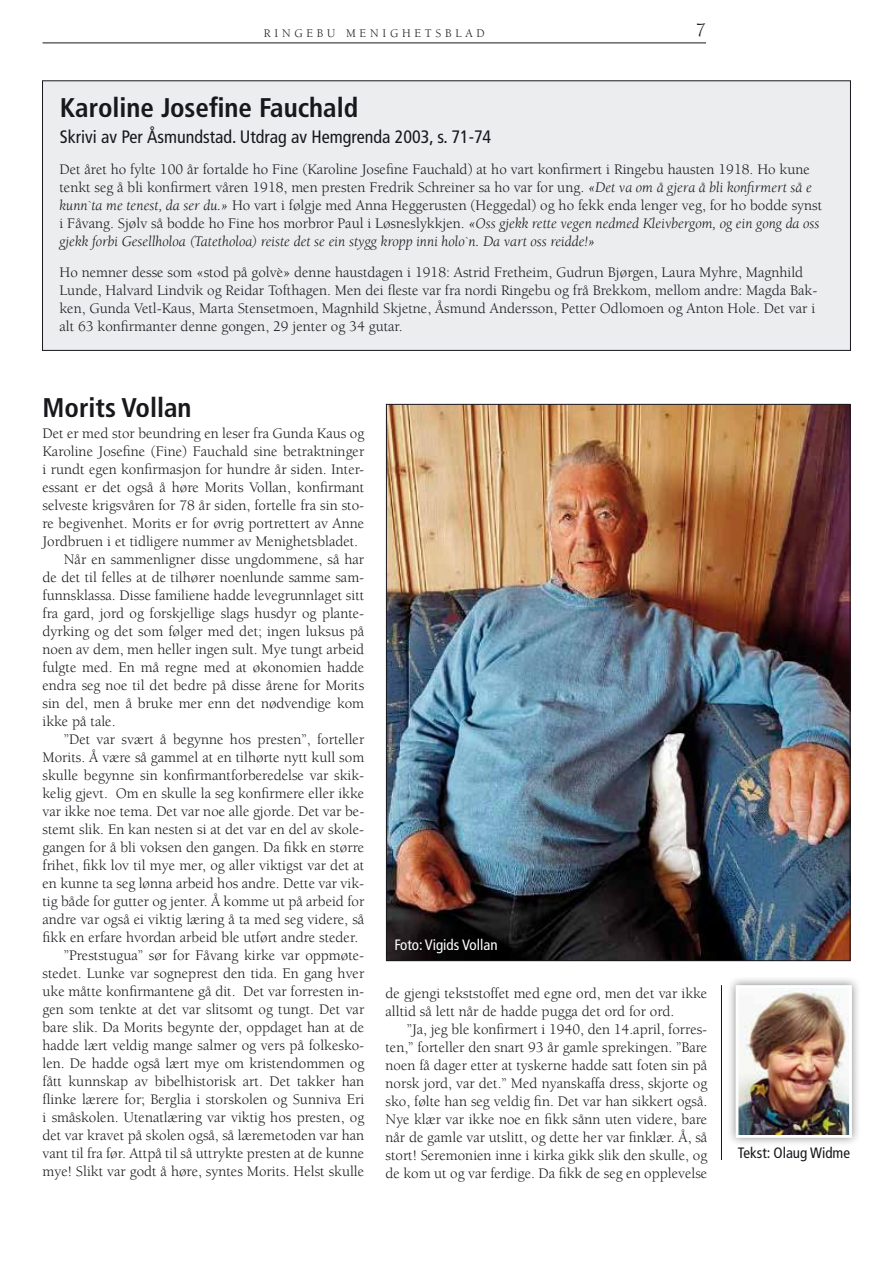
<style>
.page{position:relative;width:893px;height:1263px;background:#fff}
.page>*{position:absolute;margin:0;border:0;box-sizing:border-box;transform-origin:0 0}
.t1{font:700 condensed 27px "Frutiger";color:#18171c}
.t2{font:19.5px "Berkeley";color:#18171c}
.t3{font:condensed 18px "Frutiger";color:#18171c}
.t4{font:15px/18px "Berkeley";color:#18171c}
.t5{font:condensed 15px "Frutiger";color:#feffff}
.t6{font:condensed 15px "Frutiger";color:#18171c}
.t7{font:12px "Berkeley";color:#18171c}
.s1{font-style:italic}
</style>
<div class="page">
<hr style="left:43px;top:43px;width:663px;height:1px;background:#18171c">
<div style="left:43px;top:81px;width:807px;height:269px;background:#ebedee"></div>
<img style="left:388px;top:406px;width:460px;height:553px">
<div style="left:727px;top:976px;width:134px;height:171px;background:#18171c;opacity:.5"></div>
<img style="left:740px;top:989px;width:108px;height:145px">
<div style="left:736px;top:985px;width:116px;height:153px;border:3px solid #feffff"></div>
<hr style="left:721px;top:985px;width:1px;height:175px;background:#18171c">
<p class="t7" style="left:264px;top:27px;width:222px">R I N G E B U M E N I G H E T S B L A D</p>
<h2 class="t2" style="left:696px;top:19px;width:12px">7</h2>
<h1 class="t1" style="left:60px;top:91px;width:300px">Karoline Josefine Fauchald</h1>
<p class="t3" style="left:60px;top:126px;width:433px">Skrivi av Per Åsmundstad. Utdrag av Hemgrenda 2003, s. 71-74</p>
<p class="t4" style="left:60px;top:161px;width:764px">Det året ho fylte 100 år fortalde ho Fine (Karoline Josefine Fauchald) at ho vart konfirmert i Ringebu hausten 1918. Ho kune tenkt seg å bli konfirmert våren 1918, men presten Fredrik Schreiner sa ho var for ung. <span class="s1">«Det va om å gjera å bli konfirmert så e kunn`ta me tenest, da ser du.»</span> Ho vart i følgje med Anna Heggerusten (Heggedal) og ho fekk enda lenger veg, for ho bodde synst i Fåvang. Sjølv så bodde ho Fine hos morbror Paul i Løsneslykkjen. <span class="s1">«Oss gjekk rette vegen nedmed Kleivbergom, og ein gong da oss gjekk forbi Gesellholoa (Tatetholoa) reiste det se ein stygg kropp inni holo`n. Da vart oss reidde!»</span></p>
<p class="t4" style="left:60px;top:263px;width:759px">Ho nemner desse som «stod på golvè» denne haustdagen i 1918: Astrid Fretheim, Gudrun Bjørgen, Laura Myhre, Magnhild Lunde, Halvard Lindvik og Reidar Tofthagen. Men dei fleste var fra nordi Ringebu og frå Brekkom, mellom andre: Magda Bak&shy;ken, Gunda Vetl-Kaus, Marta Stensetmoen, Magnhild Skjetne, Åsmund Andersson, Petter Odlomoen og Anton Hole. Det var i alt 63 konfirmanter denne gongen, 29 jenter og 34 gutar.</p>
<h1 class="t1" style="left:43px;top:391px;width:151px">Morits Vollan</h1>
<p class="t4" style="left:43px;top:424px;width:323px">Det er med stor beundring en leser fra Gunda Kaus og</p>
<p class="t4" style="left:43px;top:442px;width:323px">Karoline Josefine (Fine) Fauchald sine betraktninger</p>
<p class="t4" style="left:43px;top:460px;width:323px">i rundt egen konfirmasjon for hundre år siden. Inter-</p>
<p class="t4" style="left:43px;top:478px;width:323px">essant er det også å høre Morits Vollan, konfirmant</p>
<p class="t4" style="left:43px;top:496px;width:323px">selveste krigsvåren for 78 år siden, fortelle fra sin sto-</p>
<p class="t4" style="left:43px;top:514px;width:323px">re begivenhet. Morits er for øvrig portrettert av Anne</p>
<p class="t4" style="left:43px;top:532px;width:317px">Jordbruen i et tidligere nummer av Menighetsbladet.</p>
<p class="t4" style="left:64px;top:550px;width:302px">Når en sammenligner disse ungdommene, så har</p>
<p class="t4" style="left:43px;top:568px;width:323px">de det til felles at de tilhører noenlunde samme sam-</p>
<p class="t4" style="left:43px;top:586px;width:323px">funnsklassa. Disse familiene hadde levegrunnlaget sitt</p>
<p class="t4" style="left:43px;top:604px;width:323px">fra gard, jord og forskjellige slags husdyr og plante-</p>
<p class="t4" style="left:43px;top:622px;width:323px">dyrking og det som følger med det; ingen luksus på</p>
<p class="t4" style="left:43px;top:640px;width:323px">noen av dem, men heller ingen sult. Mye tungt arbeid</p>
<p class="t4" style="left:43px;top:658px;width:323px">fulgte med. En må regne med at økonomien hadde</p>
<p class="t4" style="left:43px;top:676px;width:323px">endra seg noe til det bedre på disse årene for Morits</p>
<p class="t4" style="left:43px;top:694px;width:323px">sin del, men å bruke mer enn det nødvendige kom</p>
<p class="t4" style="left:43px;top:712px;width:75px">ikke på tale.</p>
<p class="t4" style="left:64px;top:730px;width:302px">”Det var svært å begynne hos presten”, forteller</p>
<p class="t4" style="left:43px;top:748px;width:323px">Morits. Å være så gammel at en tilhørte nytt kull som</p>
<p class="t4" style="left:43px;top:766px;width:323px">skulle begynne sin konfirmantforberedelse var skik-</p>
<p class="t4" style="left:43px;top:784px;width:323px">kelig gjevt. Om en skulle la seg konfirmere eller ikke</p>
<p class="t4" style="left:43px;top:802px;width:323px">var ikke noe tema. Det var noe alle gjorde. Det var be-</p>
<p class="t4" style="left:43px;top:820px;width:323px">stemt slik. En kan nesten si at det var en del av skole-</p>
<p class="t4" style="left:43px;top:838px;width:323px">gangen for å bli voksen den gangen. Da fikk en større</p>
<p class="t4" style="left:43px;top:856px;width:323px">frihet, fikk lov til mye mer, og aller viktigst var det at</p>
<p class="t4" style="left:43px;top:874px;width:323px">en kunne ta seg lønna arbeid hos andre. Dette var vik-</p>
<p class="t4" style="left:43px;top:892px;width:323px">tig både for gutter og jenter. Å komme ut på arbeid for</p>
<p class="t4" style="left:43px;top:910px;width:323px">andre var også ei viktig læring å ta med seg videre, så</p>
<p class="t4" style="left:43px;top:928px;width:317px">fikk en erfare hvordan arbeid ble utført andre steder.</p>
<p class="t4" style="left:64px;top:946px;width:302px">”Preststugua” sør for Fåvang kirke var oppmøte-</p>
<p class="t4" style="left:43px;top:964px;width:323px">stedet. Lunke var sogneprest den tida. En gang hver</p>
<p class="t4" style="left:43px;top:982px;width:323px">uke måtte konfirmantene gå dit. Det var forresten in-</p>
<p class="t4" style="left:43px;top:1000px;width:323px">gen som tenkte at det var slitsomt og tungt. Det var</p>
<p class="t4" style="left:43px;top:1018px;width:323px">bare slik. Da Morits begynte der, oppdaget han at de</p>
<p class="t4" style="left:43px;top:1036px;width:323px">hadde lært veldig mange salmer og vers på folkesko-</p>
<p class="t4" style="left:43px;top:1054px;width:323px">len. De hadde også lært mye om kristendommen og</p>
<p class="t4" style="left:43px;top:1072px;width:323px">fått kunnskap av bibelhistorisk art. Det takker han</p>
<p class="t4" style="left:43px;top:1090px;width:323px">flinke lærere for; Berglia i storskolen og Sunniva Eri</p>
<p class="t4" style="left:43px;top:1108px;width:323px">i småskolen. Utenatlæring var viktig hos presten, og</p>
<p class="t4" style="left:43px;top:1126px;width:323px">det var kravet på skolen også, så læremetoden var han</p>
<p class="t4" style="left:43px;top:1144px;width:323px">vant til fra før. Attpå til så uttrykte presten at de kunne</p>
<p class="t4" style="left:43px;top:1162px;width:323px">mye! Slikt var godt å høre, syntes Morits. Helst skulle</p>
<p class="t5" style="left:394px;top:936px;width:105px">Foto: Vigids Vollan</p>
<p class="t4" style="left:386px;top:984px;width:323px">de gjengi tekststoffet med egne ord, men det var ikke alltid så lett når de hadde pugga det ord for ord.</p>
<p class="t4" style="left:386px;top:1020px;width:323px;text-align:justify;text-indent:21px">”Ja, jeg ble konfirmert i 1940, den 14.april, forres&shy;ten,” forteller den snart 93 år gamle sprekingen. ”Bare noen få dager etter at tyskerne hadde satt foten sin på norsk jord, var det.” Med nyanskaffa dress, skjorte og sko, følte han seg veldig fin. Det var han sikkert også.<br>Nye klær var ikke noe en fikk sånn uten videre, bare når de gamle var utslitt, og dette her var finklær. Å, så stort! Seremonien inne i kirka gikk slik den skulle, og de kom ut og var ferdige. Da fikk de seg en opplevelse</p>
<p class="t6" style="left:738px;top:1144px;width:114px">Tekst: Olaug Widme</p>
</div>
